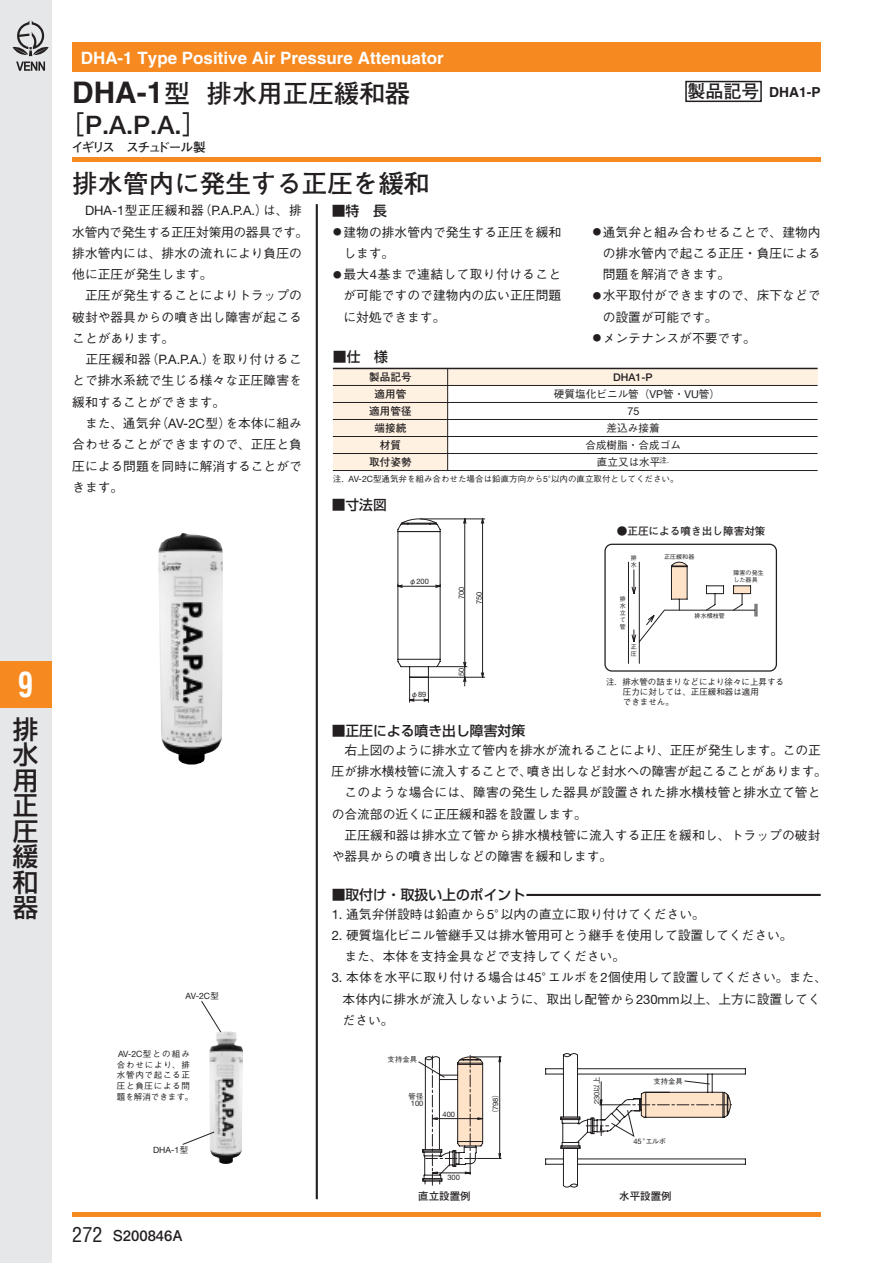
<style>
.page{position:relative;width:893px;height:1263px;background:#fff}
.page>*{position:absolute;margin:0;border:0;box-sizing:border-box;transform-origin:0 0}
.t1{font:700 condensed 34.05px "Helvetica";color:#fff;scale:.9 1}
.t2{font:700 25.5px "Futo Go B101 Pro";color:#231f20}
.t3{font:500 25.5px "Helvetica Neue";color:#231f20}
.t4{font:500 25.5px/25.5px "Shin Go Pro";color:#231f20;text-align:justify}
.t5{font:700 16.95px "Helvetica";color:#fff}
.t6{font:500 14.85px "Helvetica Neue";color:#231f20}
.t7{font:500 13.8px "Shin Go Pro";color:#231f20}
.t8{font:700 13.8px "Helvetica";color:#231f20}
.t9{font:13.8px "Shin Go Pro Medium 90 pv RKSJ H";color:#231f20}
.t10{font:13.05px "Helvetica Neue";color:#231f20}
.t11{font:500 12.75px/21.3px "Gothic BBB Pro";color:#231f20}
.t12{font:700 12.75px "Futo Go B101 Pro";letter-spacing:-.135em;color:#231f20}
.t13{font:10.8px "Helvetica Neue";color:#231f20}
.t14{font:10.65px/17px "Gothic BBB Pro Medium 90 pv RKSJ H";color:#231f20;text-align:center}
.t15{font:10.65px/17px "Futo Go B101 Pro Bold 90 pv RKSJ H";color:#231f20;text-align:center}
.t16{font:500 10.65px "Helvetica Neue";color:#231f20}
.t17{font:10.5px "Futo Go B101 Pro Bold 90 pv RKSJ H";color:#231f20}
.t18{font:8.7px "Helvetica Neue";color:#231f20}
.t19{font:8.55px/10.2px "Gothic BBB Pro Medium 90 pv RKSJ H";color:#231f20}
.t20{font:500 8.55px/10.6px "Gothic BBB Pro";letter-spacing:.085em;color:#231f20}
.t21{font:7.5px "Helvetica Neue";color:#231f20}
.t22{font:7.35px "Gothic BBB Pro Medium 90 pv RKSJ H";color:#231f20}
.t23{font:6px/6.9px "Gothic BBB Pro Medium 90 pv RKSJ H";color:#231f20}
.s1{font-family:"Helvetica";font-size:29.7px}
.s2{font-family:"Futo Go B101 Pro";font-weight:700}
.s3{font-family:"Futo Go B101 Pro";font-size:18px}
.s4{font-family:"Gothic BBB Pro";font-weight:500;font-size:12.75px}
.s5{font-family:"Helvetica Neue";font-weight:400;font-size:13.05px}
.s6{font-family:"Gothic BBB Pro";font-weight:500;font-size:8.55px}
.s7{font-family:"Helvetica";font-weight:400;font-stretch:condensed;font-size:20.25px}
.s8{font-size:8.55px}
.s9{font-family:"Helvetica Neue";font-size:10.8px}
.s10{font-family:"Helvetica Neue";font-size:8.7px}
.s11{font-family:"Gothic BBB Pro Medium 90 pv RKSJ H";font-size:7.35px}
.s12{font-family:"Helvetica Neue";font-size:7.5px}
</style>
<div class="page">
<div style="left:0;top:0;width:51px;height:1263px;background:#e6e7e9"></div>
<hr style="left:72px;top:1212px;width:749px;height:4px;background:#f6891f">
<div style="left:72px;top:157px;width:749px;height:5px;background:#f6891f"></div>
<div style="left:72px;top:43px;width:749px;height:29px;background:#f6891f"></div>
<svg style="left:16px;top:62px;width:29px;height:9px"></svg>
<svg style="left:13px;top:20px;width:36px;height:36px"></svg>
<div style="left:0;top:661px;width:51px;height:47px;background:#f6891f"></div>
<img style="left:209px;top:1031px;width:34px;height:133px">
<hr style="left:316px;top:204px;width:2px;height:995px;background:#231f20">
<hr style="left:526px;top:894px;width:295px;height:2px;background:#231f20">
<div style="left:448px;top:368px;width:370px;height:17px;background:#fef1e2"></div>
<div style="left:333px;top:368px;width:115px;height:102px;background:#fef1e2"></div>
<hr style="left:333px;top:368px;width:485px;height:1px;background:#231f20">
<hr style="left:333px;top:402px;width:485px;height:1px;background:#231f20">
<hr style="left:333px;top:385px;width:485px;height:1px;background:#231f20">
<hr style="left:333px;top:419px;width:485px;height:1px;background:#231f20">
<hr style="left:333px;top:436px;width:485px;height:1px;background:#231f20">
<hr style="left:333px;top:453px;width:485px;height:1px;background:#231f20">
<hr style="left:333px;top:470px;width:485px;height:1px;background:#231f20">
<hr style="left:447px;top:368px;width:1px;height:102px;background:#231f20">
<svg style="left:398px;top:519px;width:87px;height:184px"></svg>
<hr style="left:628px;top:562px;width:1px;height:101px;background:#231f20">
<div style="left:604px;top:544px;width:173px;height:128px;border:1px solid #231f20;border-radius:7px"></div>
<svg style="left:631px;top:561px;width:126px;height:103px"></svg>
<svg style="left:418px;top:1055px;width:84px;height:130px"></svg>
<svg style="left:545px;top:1053px;width:201px;height:135px"></svg>
<svg style="left:201px;top:1001px;width:20px;height:31px"></svg>
<svg style="left:182px;top:1131px;width:33px;height:14px"></svg>
<div style="left:685px;top:81px;width:77px;height:21px;border:2px solid #231f20"></div>
<img style="left:158px;top:533px;width:65px;height:232px">
<h1 class="t1" style="left:18px;top:663px;width:19px">9</h1>
<h2 class="t4" style="left:13px;top:713px;width:27px">排水用正圧緩和器</h2>
<h3 class="t5" style="left:81px;top:48px;width:364px">DHA-1 Type Positive Air Pressure Attenuator</h3>
<h2 class="t2" style="left:72px;top:73px;width:340px"><span class="s1">DHA-1</span>型 排水用正圧緩和器</h2>
<h2 class="t3" style="left:59px;top:110px;width:150px"><span class="s2">［</span>P.A.P.A.<span class="s2">］</span></h2>
<p class="t12" style="left:71px;top:137px;width:136px">イギリス　スチュドール製</p>
<h2 class="t2" style="left:72px;top:162px;width:359px">排水管内に発生する正圧を緩和</h2>
<p class="t8" style="left:687px;top:84px;width:135px"><span class="s3">製品記号</span> DHA1-P</p>
<p class="t10" style="left:85px;top:203px;width:218px">DHA-1<span class="s4">型正圧緩和器（</span>P.A.P.A.<span class="s4">）は、排</span></p>
<p class="t11" style="left:72px;top:220px;width:237px">水管内で発生する正圧対策用の器具です。排水管内には、排水の流れにより負圧の他に正圧が発生します。<br>　正圧が発生することによりトラップの破封や器具からの噴き出し障害が起こることがあります。<br>　正圧緩和器（<span class="s5">P.A.P.A.</span>）を取り付けることで排水系統で生じる様々な正圧障害を緩和することができます。<br>　また、通気弁（<span class="s5">AV-2C</span>型）を本体に組み合わせることができますので、正圧と負圧による問題を同時に解消することができます。</p>
<p class="t18" style="left:186px;top:991px;width:35px">AV-2C<span class="s6">型</span></p>
<p class="t18" style="left:118px;top:1049px;width:73px">AV-2C<span class="s6">型との組み</span></p>
<p class="t20" style="left:117px;top:1058px;width:78px">合わせにより、排水管内で起こる正圧と負圧による問題を解消できます。</p>
<p class="t18" style="left:153px;top:1145px;width:37px">DHA-1<span class="s6">型</span></p>
<p class="t6" style="left:72px;top:1227px;width:114px"><span class="s7">272</span> <span class="s2">Ｓ</span>200846<span class="s2">Ａ</span></p>
<p class="t7" style="left:332px;top:200px;width:57px">■特　長</p>
<p class="t11" style="left:343px;top:220px;width:219px;text-indent:-10px"><span class="s8">●</span> 建物の排水管内で発生する正圧を緩和します。</p>
<p class="t11" style="left:343px;top:262px;width:219px;text-align:justify;text-indent:-10px"><span class="s8">●</span> 最大<span class="s5">4</span>基まで連結して取り付けることが可能ですので建物内の広い正圧問題に対処できます。</p>
<p class="t9" style="left:333px;top:345px;width:57px">■仕　様</p>
<p class="t11" style="left:603px;top:220px;width:219px;text-align:justify;text-indent:-10px"><span class="s8">●</span> 通気弁と組み合わせることで、建物内の排水管内で起こる正圧・負圧による問題を解消できます。</p>
<p class="t11" style="left:603px;top:283px;width:219px;text-indent:-10px"><span class="s8">●</span> 水平取付ができますので、床下などでの設置が可能です。</p>
<p class="t11" style="left:593px;top:326px;width:165px"><span class="s8">●</span> メンテナンスが不要です。</p>
<p class="t15" style="left:369px;top:367px;width:44px">製品記号</p>
<p class="t16" style="left:613px;top:371px;width:41px">DHA1-P</p>
<p class="t15" style="left:369px;top:384px;width:44px">適用管適用管径</p>
<p class="t14" style="left:554px;top:384px;width:168px">硬質塩化ビニル管（<span class="s9">VP</span>管・<span class="s9">VU</span>管）</p>
<p class="t13" style="left:627px;top:404px;width:14px">75</p>
<p class="t15" style="left:374px;top:418px;width:33px">端接続材質</p>
<p class="t14" style="left:585px;top:418px;width:97px">差込み接着<br>合成樹脂・合成ゴム</p>
<p class="t15" style="left:369px;top:452px;width:44px">取付姿勢</p>
<p class="t14" style="left:597px;top:452px;width:74px">直立又は水平<sup>注.</sup></p>
<p class="t19" style="left:333px;top:472px;width:347px">注<span class="s10">. AV-2C</span>型通気弁を組み合わせた場合は鉛直方向から<span class="s10">5</span>°以内の直立取付としてください。</p>
<p class="t7" style="left:332px;top:493px;width:57px">■寸法図</p>
<p class="t21" style="left:409px;top:577px;width:21px"><span class="s11">φ</span>200</p>
<p class="t21" style="left:411px;top:690px;width:17px"><span class="s11">φ</span>89</p>
<p class="t21" style="left:457px;top:599px;width:14px;rotate:-90deg">700</p>
<p class="t21" style="left:475px;top:604px;width:14px;rotate:-90deg">750</p>
<p class="t21" style="left:457px;top:676px;width:10px;rotate:-90deg">50</p>
<p class="t15" style="left:617px;top:521px;width:150px">●正圧による噴き出し障害対策</p>
<p class="t23" style="left:631px;top:553px;width:8px">排水</p>
<p class="t23" style="left:620px;top:595px;width:8px;text-align:justify">排水立て管</p>
<p class="t23" style="left:664px;top:552px;width:32px">正圧緩和器</p>
<p class="t23" style="left:733px;top:569px;width:32px">障害の発生した器具</p>
<p class="t23" style="left:695px;top:611px;width:32px">排水横枝管</p>
<p class="t23" style="left:631px;top:643px;width:8px">正圧</p>
<p class="t19" style="left:623px;top:675px;width:163px;text-indent:-17px">注. 排水管の詰まりなどにより徐々に上昇する圧力に対しては、正圧緩和器は適用<br>できません。</p>
<p class="t7" style="left:332px;top:719px;width:195px">■正圧による噴き出し障害対策</p>
<p class="t11" style="left:332px;top:738px;width:497px">　右上図のように排水立て管内を排水が流れることにより、正圧が発生します。この正圧が排水横枝管に流入することで、噴き出しなど封水への障害が起こることがあります。　このような場合には、障害の発生した器具が設置された排水横枝管と排水立て管との合流部の近くに正圧緩和器を設置します。<br>　正圧緩和器は排水立て管から排水横枝管に流入する正圧を緩和し、トラップの破封や器具からの噴き出しなどの障害を緩和します。</p>
<p class="t7" style="left:332px;top:883px;width:195px">■取付け・取扱い上のポイント</p>
<p class="t11" style="left:332px;top:901px;width:375px"><span class="s5">1.</span> 通気弁併設時は鉛直から<span class="s5">5</span>°以内の直立に取り付けてください。</p>
<p class="t11" style="left:332px;top:923px;width:462px"><span class="s5">2.</span> 硬質塩化ビニル管継手又は排水管用可とう継手を使用して設置してください。　また、本体を支持金具などで支持してください。</p>
<p class="t11" style="left:342px;top:965px;width:486px;text-indent:-11px"><span class="s5">3.</span> 本体を水平に取り付ける場合は<span class="s5">45</span>°エルボを<span class="s5">2</span>個使用して設置してください。また、本体内に排水が流入しないように、取出し配管から<span class="s5">230mm</span>以上、上方に設置してください。</p>
<p class="t22" style="left:388px;top:1053px;width:31px">支持金具</p>
<p class="t22" style="left:409px;top:1090px;width:16px">管径</p>
<p class="t21" style="left:411px;top:1099px;width:14px">100</p>
<p class="t21" style="left:491px;top:1117px;width:29px;rotate:-90deg"><span class="s11">（</span>798<span class="s11">）</span></p>
<p class="t21" style="left:442px;top:1110px;width:14px">400</p>
<p class="t21" style="left:447px;top:1173px;width:14px">300</p>
<p class="t17" style="left:418px;top:1187px;width:54px">直立設置例</p>
<p class="t21" style="left:592px;top:1104px;width:29px;rotate:-90deg">230<span class="s11">以上</span></p>
<p class="t22" style="left:653px;top:1075px;width:31px">支持金具</p>
<p class="t22" style="left:633px;top:1135px;width:34px"><span class="s12">45</span> °エルボ</p>
<p class="t17" style="left:619px;top:1187px;width:54px">水平設置例</p>
</div>
